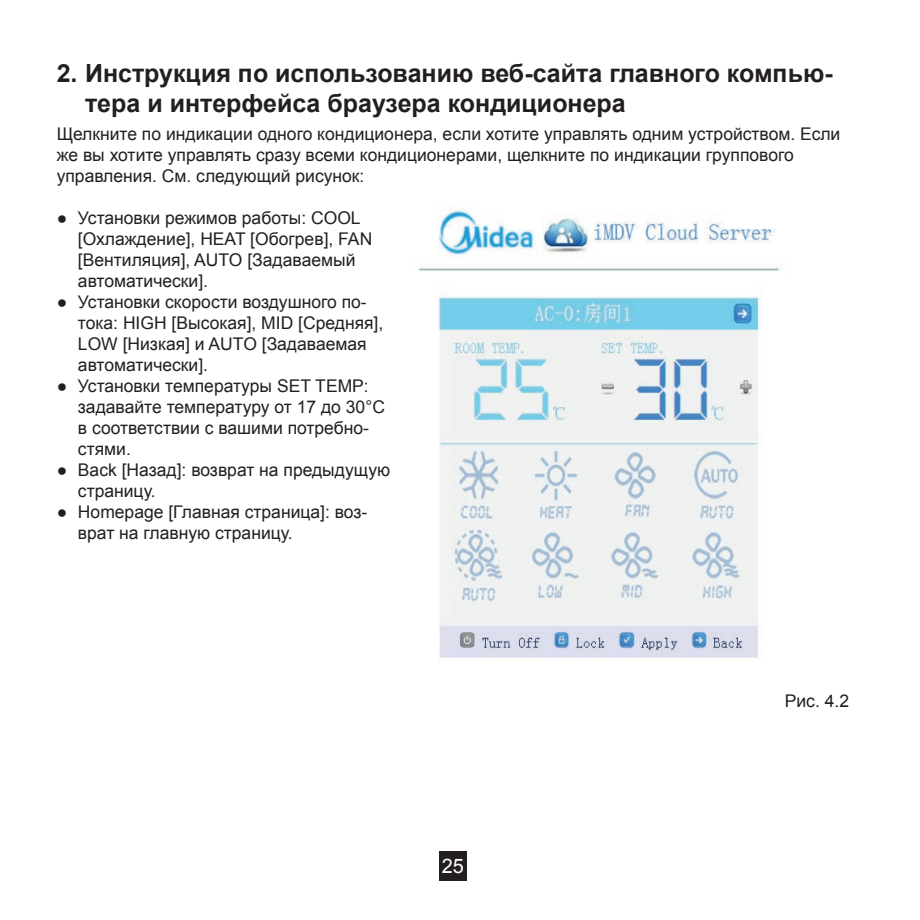
<style>
.page{position:relative;width:920px;height:920px;background:#fff}
.page>*{position:absolute;margin:0;border:0;box-sizing:border-box;transform-origin:0 0}
.Подраздел{font:700 25px/30px "Arial";color:#231f20}
.t1{font:20px "Arial";color:#fff}
.Нумерация{font:17.5px/21px "Arial";color:#231f20}
.Текст{font:17.5px/21px "Arial";color:#231f20}
.Рис{font:17.5px "Arial";color:#231f20}
</style>
<div class="page">
<div style="left:439px;top:850px;width:28px;height:30px;background:#231f20"></div>
<img style="left:418px;top:207px;width:362px;height:451px">
<p class="Подраздел" style="left:85px;top:59px;width:749px;text-indent:-28px">2. Инструкция по использованию веб-сайта главного компью&shy;тера и интерфейса браузера кондиционера</p>
<p class="Текст" style="left:57px;top:124px;width:785px">Щелкните по индикации одного кондиционера, если хотите управлять одним устройством. Если же вы хотите управлять сразу всеми кондиционерами, щелкните по индикации группового управления. См. следующий рисунок:</p>
<p class="Нумерация" style="left:78px;top:208px;width:296px;text-indent:-21px">● Установки режимов работы: COOL [Охлаждение], HEAT [Обогрев], FAN [Вентиляция], AUTO [Задаваемый автоматически].</p>
<p class="Нумерация" style="left:78px;top:292px;width:307px;text-indent:-21px">● Установки скорости воздушного по&shy;тока: HIGH [Высокая], MID [Средняя],<br>LOW [Низкая] и AUTO [Задаваемая автоматически].</p>
<p class="Нумерация" style="left:78px;top:376px;width:308px;text-indent:-21px">● Установки температуры SET TEMP: задавайте температуру от 17 до 30°C в соответствии с вашими потребно&shy;стями.</p>
<p class="Нумерация" style="left:78px;top:460px;width:314px;text-indent:-21px">● Back [Назад]: возврат на предыдущую страницу.</p>
<p class="Нумерация" style="left:78px;top:502px;width:291px;text-indent:-21px">● Homepage [Главная страница]: воз&shy;врат на главную страницу.</p>
<p class="t1" style="left:442px;top:853px;width:24px">25</p>
<p class="Рис" style="left:785px;top:689px;width:66px">Рис. 4.2</p>
</div>
